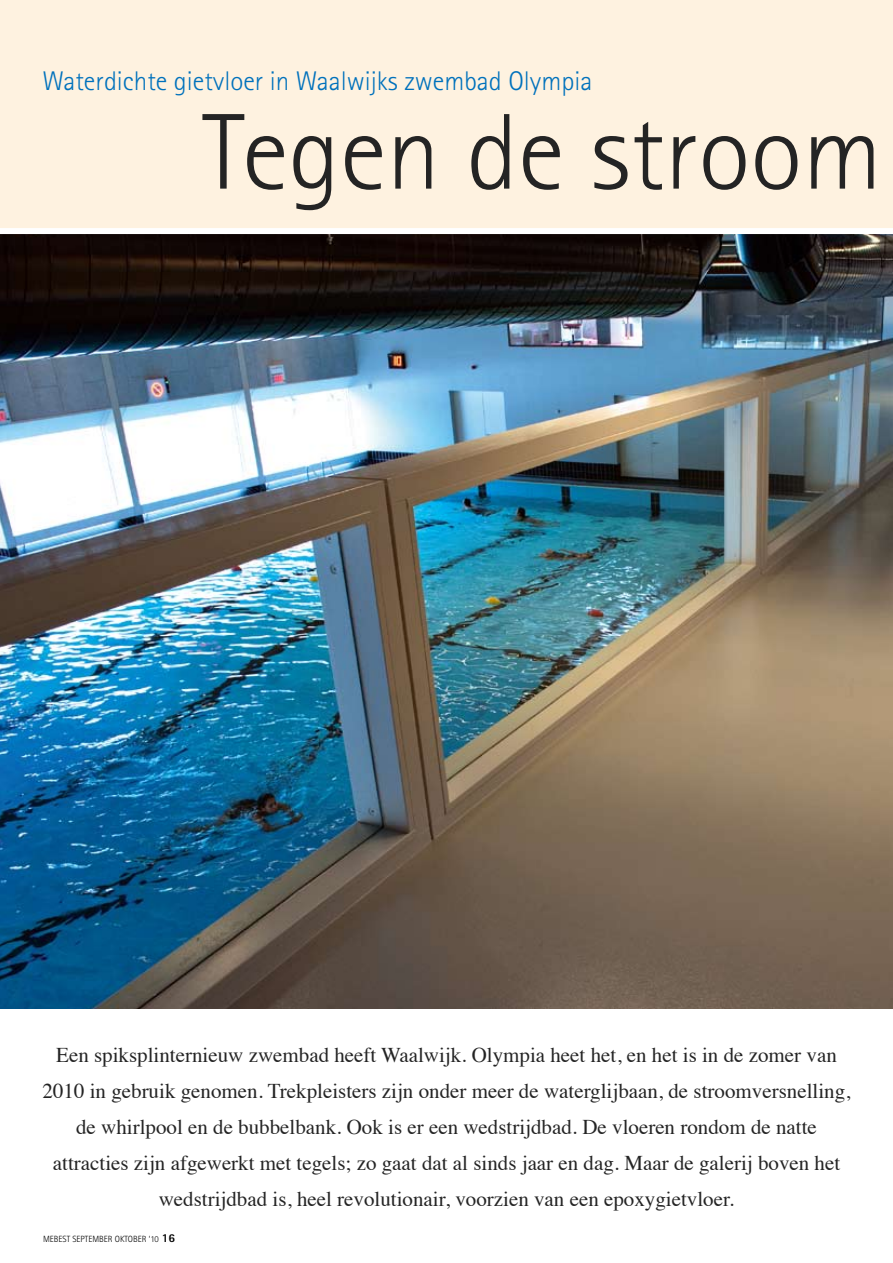
<style>
.page{position:relative;width:893px;height:1263px;background:#fff}
.page>*{position:absolute;margin:0;border:0;box-sizing:border-box;transform-origin:0 0}
.t1{font:300 108px "Rotis Sans Serif";color:#242424}
.t2{font:300 27px "Rotis Sans Serif";color:#0071bc}
.t3{font:21px/36px "Times";color:#242424;text-align:center}
.t4{font:300 9px "Rotis Sans Serif";color:#000}
.s1{font-weight:800;font-size:12px}
</style>
<div class="page">
<img style="left:0;top:234px;width:893px;height:774px">
<div style="left:0;top:0;width:893px;height:228px;background:#fef2e0"></div>
<p class="t2" style="left:43px;top:65px;width:551px">Waterdichte gietvloer in Waalwijks zwembad Olympia</p>
<h1 class="t1" style="left:202px;top:90px;width:681px">Tegen de stroom</h1>
<p class="t3" style="left:43px;top:1035px;width:809px">Een spiksplinternieuw zwembad heeft Waalwijk. Olympia heet het, en het is in de zomer van 2010 in gebruik genomen. Trekpleisters zijn onder meer de waterglijbaan, de stroomversnelling, de whirlpool en de bubbelbank. Ook is er een wedstrijdbad. De vloeren rondom de natte attracties zijn afgewerkt met tegels; zo gaat dat al sinds jaar en dag. Maar de galerij boven het wedstrijdbad is, heel revolutionair, voorzien van een epoxygietvloer.</p>
<p class="t4" style="left:43px;top:1234px;width:35px">MEBEST september</p>
<p class="t4" style="left:115px;top:1234px;width:6px">oktober</p>
<p class="t4" style="left:149px;top:1234px;width:28px">‘10 <span class="s1">16</span></p>
</div>
